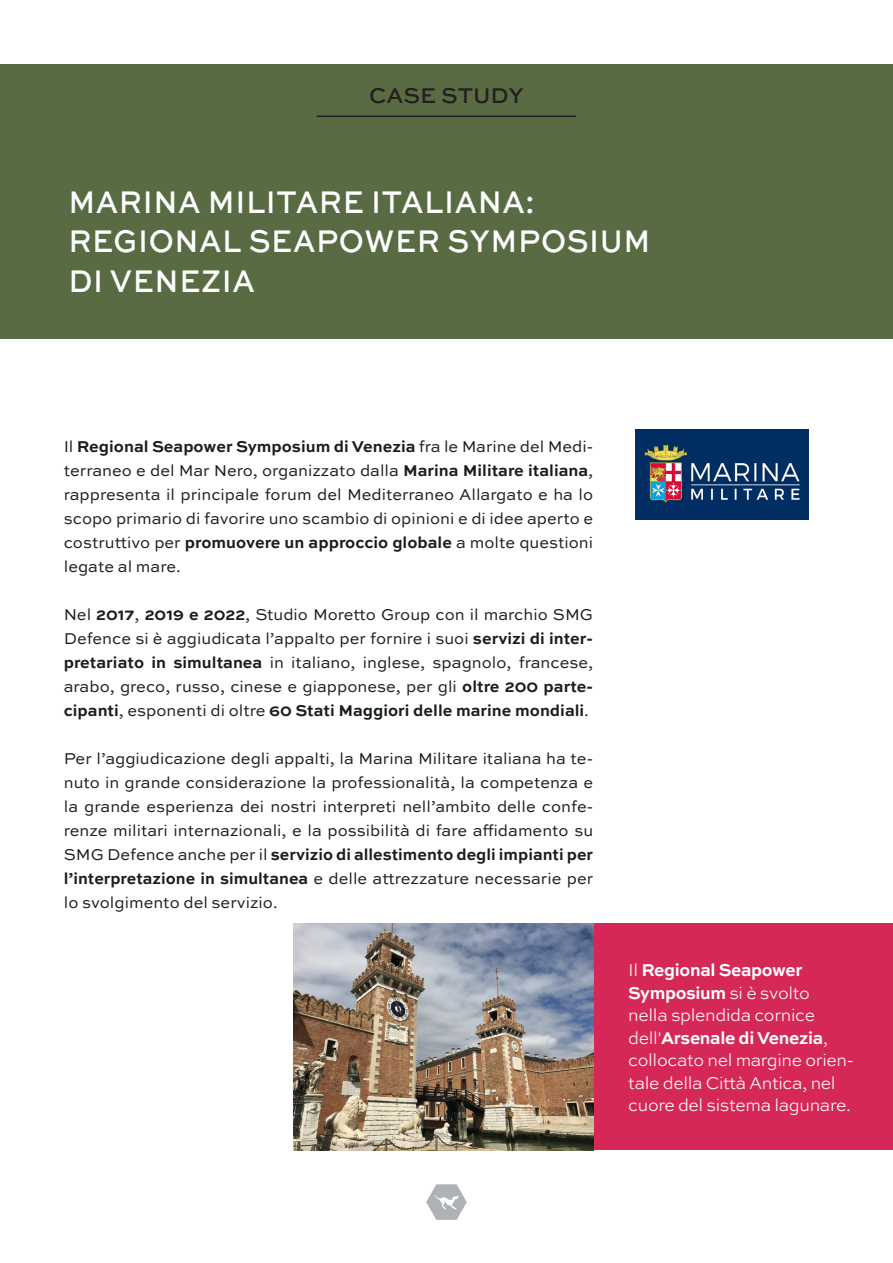
<style>
.page{position:relative;width:893px;height:1263px;background:#fff}
.page>*{position:absolute;margin:0;border:0;box-sizing:border-box;transform-origin:0 0}
.t1{font:500 33px "Sweet Sans Pro";letter-spacing:.02em;color:#fff;scale:.9 1}
.t2{font:500 22.5px "Sweet Sans Pro";color:#231f20}
.t3{font:300 18px/22.5px "Sweet Sans Pro";letter-spacing:-.02em;color:#fff}
.t4{font:700 18px "Sweet Sans Pro";letter-spacing:-.02em;color:#fff}
.t5{font:16.5px/24px "Sweet Sans Pro";color:#181d20;text-align:justify}
.s1{font-weight:700}
.s2{font-weight:300}
</style>
<div class="page">
<svg style="left:426px;top:1184px;width:41px;height:36px"></svg>
<div style="left:0;top:64px;width:893px;height:275px;background:#586b42"></div>
<div style="left:593px;top:923px;width:300px;height:227px;background:#d62856"></div>
<img style="left:636px;top:429px;width:173px;height:91px">
<img style="left:293px;top:923px;width:300px;height:227px">
<hr style="left:317px;top:116px;width:259px;height:1px;background:#231f20">
<p class="t2" style="left:369px;top:79px;width:156px">CASE STUDY</p>
<p class="t1" style="left:68px;top:177px;width:520px">MARINA MILITARE ITALIANA:</p>
<p class="t1" style="left:68px;top:217px;width:648px">REGIONAL SEAPOWER SYMPOSIUM</p>
<p class="t1" style="left:68px;top:256px;width:209px">DI VENEZIA</p>
<p class="t5" style="left:64px;top:433px;width:531px">Il <span class="s1">Regional Seapower Symposium di Venezia</span> fra le Marine del Medi&shy;terraneo e del Mar Nero, organizzato dalla <span class="s1">Marina Militare italiana</span>, rappresenta il principale forum del Mediterraneo Allargato e ha lo scopo primario di favorire uno scambio di opinioni e di idee aperto e costruttivo per <span class="s1">promuovere un approccio globale</span> a molte questioni legate al mare.</p>
<p class="t5" style="left:64px;top:601px;width:531px">Nel <span class="s1">2017</span>, <span class="s1">2019 e 2022</span>, Studio Moretto Group con il marchio SMG Defence si è aggiudicata l’appalto per fornire i suoi <span class="s1">servizi di inter&shy;pretariato in simultanea</span> in italiano, inglese, spagnolo, francese, arabo, greco, russo, cinese e giapponese, per gli <span class="s1">oltre 200 parte&shy;cipanti</span>, esponenti di oltre <span class="s1">60 Stati Maggiori delle marine mondiali</span>.</p>
<p class="t5" style="left:64px;top:745px;width:531px">Per l’aggiudicazione degli appalti, la Marina Militare italiana ha te&shy;nuto in grande considerazione la professionalità, la competenza e la grande esperienza dei nostri interpreti nell’ambito delle confe&shy;renze militari internazionali, e la possibilità di fare affidamento su SMG Defence anche per il <span class="s1">servizio di allestimento degli impianti per l’interpretazione in simultanea</span> e delle attrezzature necessarie per lo svolgimento del servizio.</p>
<p class="t4" style="left:628px;top:956px;width:176px"><span class="s2">Il</span> Regional Seapower</p>
<p class="t4" style="left:628px;top:979px;width:183px">Symposium <span class="s2">si è svolto</span></p>
<p class="t3" style="left:628px;top:1003px;width:227px">nella splendida cornice dell'<span class="s1">Arsenale di Venezia</span>, collocato nel margine orien&shy;tale della Città Antica, nel cuore del sistema lagunare.</p>
</div>
